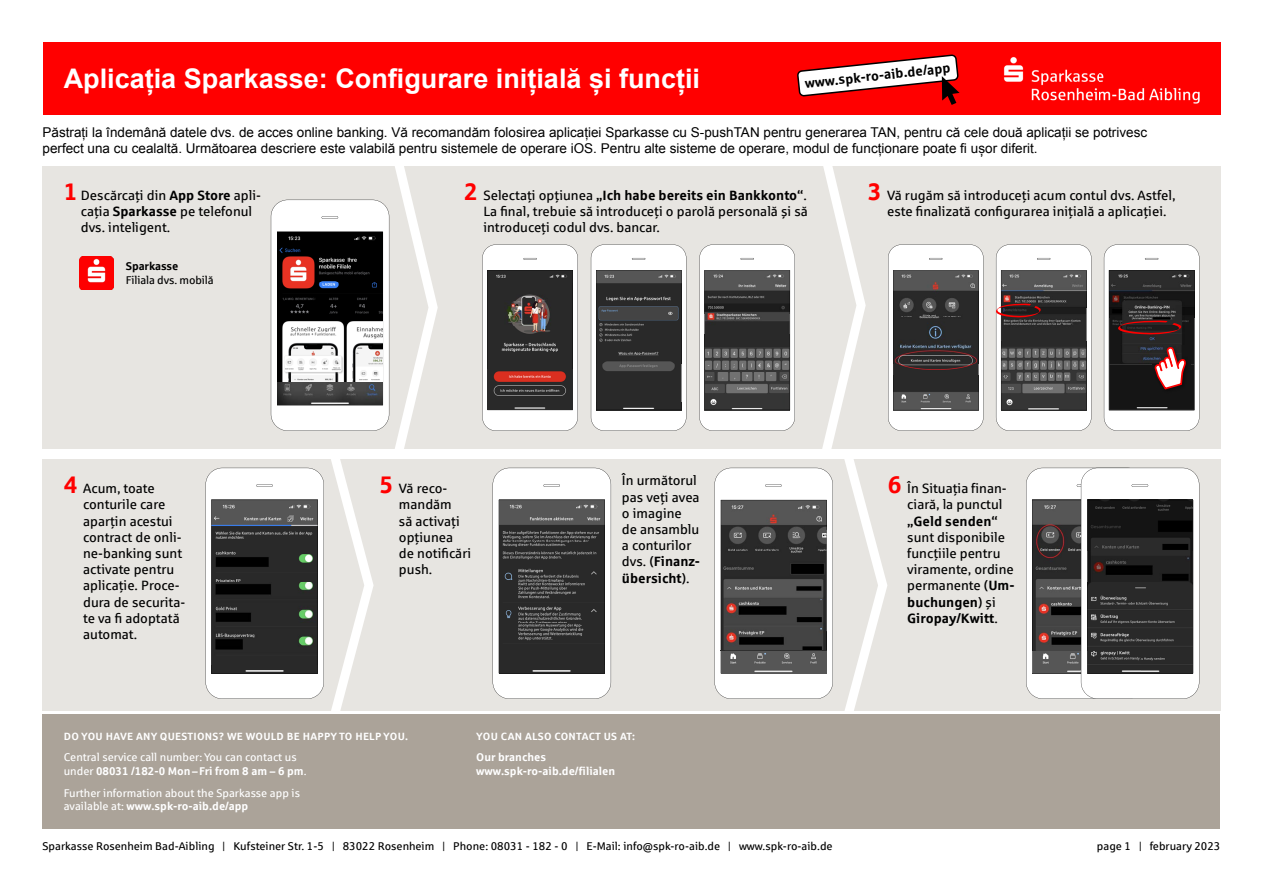
<style>
.page{position:relative;width:1263px;height:893px;background:#fff}
.page>*{position:absolute;margin:0;border:0;box-sizing:border-box;transform-origin:0 0}
.t1{font:700 27px "Arial";color:#fff}
.t2{font:13.5px/16.2px "Sparkasse Rg";color:#000}
.t3{font:13.5px/16.2px "Arial";color:#000}
.t4{font:700 13.5px "Sparkasse Rg";color:#000}
.t5{font:11.25px "Sparkasse Rg";color:#000}
.t6{font:11.25px/13.5px "Sparkasse Rg";color:#fff}
.t7{font:700 11.25px/13.5px "Sparkasse Rg";color:#fff}
.t8{font:700 11.25px "Sparkasse Rg";letter-spacing:-.01em;color:#000}
.t9{font:700 10.5px "Sparkasse Rg";letter-spacing:.025em;color:#fff}
.s1{font-weight:700;font-size:24px;color:#f00}
.s2{font-weight:700}
</style>
<div class="page">
<div style="left:43px;top:43px;width:1177px;height:72px;background:#f00"></div>
<div style="left:43px;top:166px;width:1178px;height:545px;background:#e7e5e1"></div>
<img style="left:79px;top:256px;width:35px;height:34px">
<div style="left:28px;top:449px;width:1225px;height:9px;background:#fff"></div>
<svg style="left:996px;top:244px;width:95px;height:187px;background:#7f7d7d"></svg>
<svg style="left:1104px;top:244px;width:95px;height:187px;background:#736c6d"></svg>
<svg style="left:482px;top:244px;width:96px;height:187px;background:#838181"></svg>
<img style="left:487px;top:369px;width:86px;height:41px">
<svg style="left:591px;top:244px;width:95px;height:187px;background:#747474"></svg>
<svg style="left:206px;top:166px;width:232px;height:545px"></svg>
<svg style="left:493px;top:468px;width:118px;height:231px;background:#787878"></svg>
<svg style="left:699px;top:166px;width:284px;height:545px"></svg>
<svg style="left:1026px;top:468px;width:173px;height:231px;background:#717070"></svg>
<svg style="left:797px;top:54px;width:162px;height:51px"></svg>
<img style="left:1003px;top:57px;width:197px;height:47px">
<div style="left:43px;top:714px;width:1177px;height:115px;background:#aba399"></div>
<p class="t4" style="left:804px;top:74px;width:148px;rotate:-6deg">www.spk-ro-aib.de/app</p>
<h1 class="t1" style="left:64px;top:61px;width:638px">Aplicația Sparkasse: Configurare inițială și funcții</h1>
<p class="t3" style="left:43px;top:124px;width:1106px">Păstrați la îndemână datele dvs. de acces online banking. Vă recomandăm folosirea aplicației Sparkasse cu S-pushTAN pentru generarea TAN, pentru că cele două aplicații se potrivesc perfect una cu cealaltă. Următoarea descriere este valabilă pentru sistemele de operare iOS. Pentru alte sisteme de operare, modul de funcționare poate fi ușor diferit.</p>
<p class="t2" style="left:81px;top:187px;width:182px;text-indent:-17px"><span class="s1">1</span> Descărcați din <span class="s2">App Store</span> apli&shy;cația <span class="s2">Sparkasse</span> pe telefonul dvs. inteligent.</p>
<p class="t8" style="left:126px;top:259px;width:54px">Sparkasse</p>
<p class="t5" style="left:126px;top:273px;width:89px">Filiala dvs. mobilă</p>
<p class="t2" style="left:483px;top:187px;width:326px;text-align:justify;text-indent:-19px"><span class="s1">2</span> Selectați opțiunea <span class="s2">„Ich habe bereits ein Bankkonto“</span>.<br>La final, trebuie să introduceți o parolă personală și să introduceți codul dvs. bancar.</p>
<p class="t2" style="left:887px;top:187px;width:290px;text-indent:-19px"><span class="s1">3</span> Vă rugăm să introduceți acum contul dvs. Astfel, este finalizată configurarea inițială a aplicației.</p>
<p class="t2" style="left:622px;top:472px;width:80px">În următorul pas veți avea o imagine de ansamblu a conturilor dvs. (<span class="s2">Finanz&shy;übersicht</span>).</p>
<p class="t2" style="left:83px;top:480px;width:104px;text-indent:-19px"><span class="s1">4</span> Acum, toate conturile care aparțin acestui contract de onli&shy;ne-banking sunt activate pentru aplicație. Proce&shy;dura de securita&shy;te va fi adoptată automat.</p>
<p class="t2" style="left:907px;top:480px;width:101px;text-indent:-19px"><span class="s1">6</span> În Situația finan&shy;ciară, la punctul</p>
<p class="t2" style="left:399px;top:480px;width:74px;text-indent:-19px"><span class="s1">5</span> Vă reco&shy;mandăm<br>să activați opțiunea de notificări push.</p>
<p class="t4" style="left:907px;top:512px;width:92px">„Geld senden“</p>
<p class="t2" style="left:907px;top:529px;width:109px">sunt disponibile funcțiile pentru viramente, ordine permanente (<span class="s2">Um&shy;buchungen</span>) și<br><span class="s2">Giropay/Kwitt</span>.</p>
<p class="t9" style="left:64px;top:726px;width:320px">HABEN SIE NOCH FRAGEN? WIR HELFEN IHNEN GERNE WEITER.</p>
<p class="t9" style="left:476px;top:726px;width:238px">DARÜBER HINAUS ERREICHEN SIE UNS UNTER:</p>
<p class="t9" style="left:64px;top:730px;width:346px">DO YOU HAVE ANY QUESTIONS? WE WOULD BE HAPPY TO HELP YOU.</p>
<p class="t9" style="left:476px;top:730px;width:160px">YOU CAN ALSO CONTACT US AT:</p>
<p class="t6" style="left:64px;top:750px;width:244px">Central service call number: You can contact us under <span class="s2">08031 /182-0 Mon – Fri from 8 am – 6 pm</span>.</p>
<p class="t6" style="left:64px;top:786px;width:238px">Further information about the Sparkasse app is available at: <span class="s2">www.spk-ro-aib.de/app</span></p>
<p class="t7" style="left:476px;top:750px;width:140px">Our branches www.spk-ro-aib.de/filialen</p>
<p class="t5" style="left:43px;top:839px;width:792px">Sparkasse Rosenheim Bad-Aibling | Kufsteiner Str. 1-5 | 83022 Rosenheim | Phone: 08031 - 182 - 0 | E-Mail: info@spk-ro-aib.de | www.spk-ro-aib.de</p>
<p class="t5" style="left:1097px;top:839px;width:125px">page 1 | february 2023</p>
</div>
